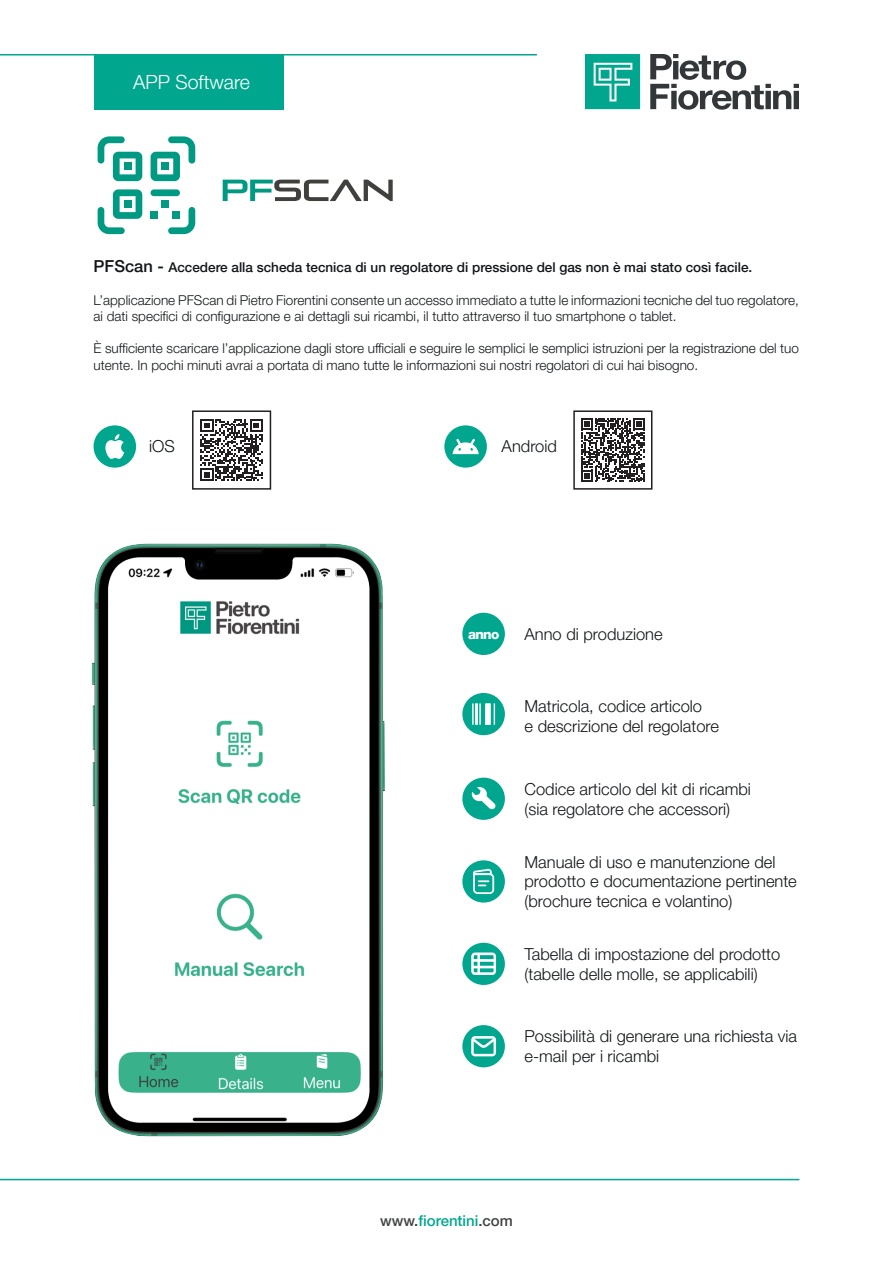
<style>
.page{position:relative;width:893px;height:1263px;background:#fff}
.page>*{position:absolute;margin:0;border:0;box-sizing:border-box;transform-origin:0 0}
.t1{font:300 19.5px "Helvetica Neue LT Pro";color:#fff}
.Stile_di_paragrafo_1{font:300 16.5px/19.8px "Helvetica Neue LT Pro";color:#121418}
.Testo{font:300 16.5px "Helvetica Neue LT Pro";color:#121418}
.titoletto_technische{font:500 15px "Helvetica Neue LT Pro";color:#00a78e}
.testo_tabella{font:300 13.5px/16.2px "Helvetica Neue LT Pro";color:#121418}
.Testo-2{font:500 13.5px "Helvetica Neue LT Pro";color:#121418}
.testo_tabella-2{font:800 13.5px "Helvetica Neue LT Pro";color:#fff}
.s1{font-size:16.5px}
.s2{color:#414243}
</style>
<div class="page">
<hr style="left:0;top:54px;width:537px;height:2px;background:#00a78e">
<hr style="left:0;top:1179px;width:799px;height:1px;background:#00a78e">
<div style="left:94px;top:55px;width:189px;height:55px;background:#00a78e"></div>
<svg style="left:650px;top:54px;width:149px;height:56px"></svg>
<svg style="left:585px;top:54px;width:55px;height:55px;background:#25b39e"></svg>
<div style="left:462px;top:613px;width:43px;height:42px;background:#00a78e;border-radius:50%"></div>
<div style="left:444px;top:425px;width:43px;height:43px;background:#00a78e;border-radius:50%"></div>
<div style="left:94px;top:425px;width:42px;height:43px;background:#00a78e;border-radius:50%"></div>
<div style="left:462px;top:693px;width:43px;height:42px;background:#00a78e;border-radius:50%"></div>
<div style="left:462px;top:778px;width:43px;height:42px;background:#00a78e;border-radius:50%"></div>
<div style="left:462px;top:860px;width:43px;height:42px;background:#00a78e;border-radius:50%"></div>
<div style="left:462px;top:943px;width:43px;height:42px;background:#00a78e;border-radius:50%"></div>
<div style="left:462px;top:1025px;width:43px;height:42px;background:#00a78e;border-radius:50%"></div>
<svg style="left:452px;top:439px;width:27px;height:15px"></svg>
<svg style="left:105px;top:434px;width:19px;height:25px"></svg>
<div style="left:150px;top:211px;width:8px;height:8px;background:#009982"></div>
<div style="left:161px;top:201px;width:8px;height:7px;background:#009982"></div>
<div style="left:151px;top:189px;width:29px;height:7px;background:#009982;border-radius:3px"></div>
<svg style="left:98px;top:136px;width:44px;height:45px"></svg>
<svg style="left:151px;top:136px;width:44px;height:45px"></svg>
<svg style="left:98px;top:189px;width:44px;height:45px"></svg>
<svg style="left:168px;top:207px;width:27px;height:27px"></svg>
<div style="left:124px;top:163px;width:7px;height:7px;background:#009982"></div>
<div style="left:161px;top:163px;width:8px;height:7px;background:#009982"></div>
<div style="left:124px;top:200px;width:7px;height:8px;background:#009982"></div>
<svg style="left:223px;top:180px;width:170px;height:21px"></svg>
<img style="left:91px;top:543px;width:294px;height:594px">
<svg style="left:200px;top:419px;width:63px;height:62px"></svg>
<div style="left:192px;top:410px;width:79px;height:80px;border:2px solid #231f20"></div>
<svg style="left:581px;top:418px;width:64px;height:64px"></svg>
<div style="left:573px;top:410px;width:79px;height:80px;border:2px solid #231f20"></div>
<svg style="left:473px;top:869px;width:21px;height:25px"></svg>
<svg style="left:471px;top:1036px;width:25px;height:20px"></svg>
<svg style="left:471px;top:952px;width:25px;height:23px"></svg>
<svg style="left:472px;top:703px;width:23px;height:22px"></svg>
<svg style="left:472px;top:787px;width:24px;height:22px"></svg>
<h1 class="t1" style="left:133px;top:70px;width:118px">APP Software</h1>
<p class="Testo-2" style="left:94px;top:259px;width:660px"><span class="s1">PFScan -</span> Accedere alla scheda tecnica di un regolatore di pressione del gas non è mai stato così facile.</p>
<p class="testo_tabella" style="left:94px;top:292px;width:707px">L’applicazione PFScan di Pietro Fiorentini consente un accesso immediato a tutte le informazioni tecniche del tuo regolatore, ai dati specifici di configurazione e ai dettagli sui ricambi, il tutto attraverso il tuo smartphone o tablet.</p>
<p class="testo_tabella" style="left:94px;top:340px;width:707px">È sufficiente scaricare l’applicazione dagli store ufficiali e seguire le semplici le semplici istruzioni per la registrazione del tuo utente. In pochi minuti avrai a portata di mano tutte le informazioni sui nostri regolatori di cui hai bisogno.</p>
<p class="Testo" style="left:149px;top:436px;width:27px">iOS</p>
<p class="Testo" style="left:502px;top:436px;width:57px">Android</p>
<p class="testo_tabella-2" style="left:468px;top:626px;width:33px">anno</p>
<p class="Stile_di_paragrafo_1" style="left:524px;top:624px;width:140px">Anno di produzione</p>
<p class="Stile_di_paragrafo_1" style="left:524px;top:696px;width:196px">Matricola, codice articolo<br>e descrizione del regolatore</p>
<p class="Stile_di_paragrafo_1" style="left:524px;top:779px;width:228px">Codice articolo del kit di ricambi (sia regolatore che accessori)</p>
<p class="Stile_di_paragrafo_1" style="left:524px;top:851px;width:274px">Manuale di uso e manutenzione del prodotto e documentazione pertinente (brochure tecnica e volantino)</p>
<p class="Stile_di_paragrafo_1" style="left:524px;top:944px;width:257px">Tabella di impostazione del prodotto (tabelle delle molle, se applicabili)</p>
<p class="Stile_di_paragrafo_1" style="left:524px;top:1026px;width:274px">Possibilità di generare una richiesta via e-mail per i ricambi</p>
<p class="titoletto_technische" style="left:380px;top:1211px;width:134px"><span class="s2">www.</span>fiorentini<span class="s2">.com</span></p>
</div>
